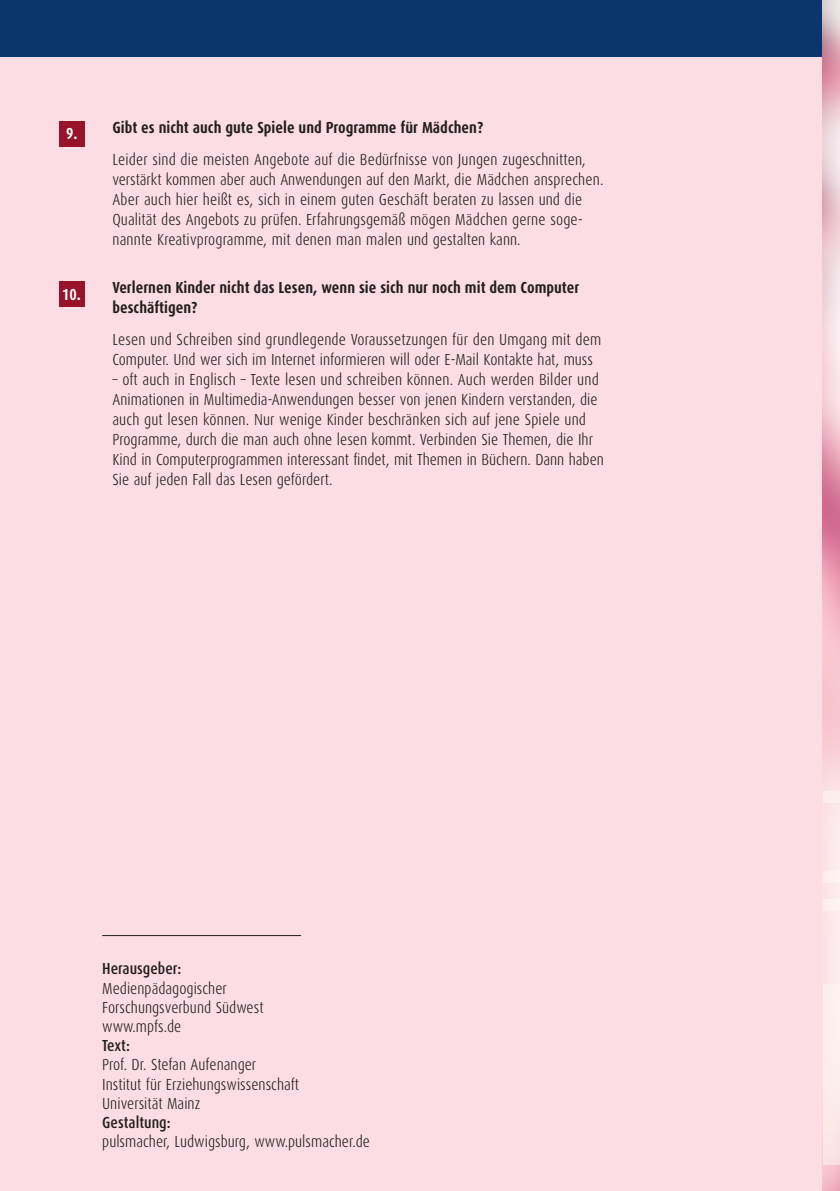
<style>
.page{position:relative;width:840px;height:1191px;background:#fff}
.page>*{position:absolute;margin:0;border:0;box-sizing:border-box;transform-origin:0 0}
.t1{font:300 16px/20px "Dax Condensed";color:#231f20}
.t2{font:700 16px/20px "Dax Condensed";color:#231f20}
.t3{font:500 16px "Dax Condensed";color:#231f20}
.t4{font:700 16px "Dax Condensed";color:#fff}
</style>
<div class="page">
<div style="left:0;top:0;width:839px;height:1191px;background:#fcdde3"></div>
<div style="left:0;top:0;width:822px;height:57px;background:#0a366d"></div>
<hr style="left:102px;top:935px;width:199px;height:1px;background:#231f20">
<img style="left:822px;top:0;width:17px;height:1191px">
<div style="left:822px;top:984px;width:17px;height:180px;background:#fcedec"></div>
<div style="left:822px;top:871px;width:17px;height:11px;background:#fdf0ef"></div>
<div style="left:822px;top:899px;width:17px;height:11px;background:#fdf0ef"></div>
<div style="left:822px;top:791px;width:17px;height:11px;background:#fcedec"></div>
<div style="left:59px;top:121px;width:25px;height:25px;background:#96132a"></div>
<div style="left:59px;top:282px;width:25px;height:25px;background:#96132a"></div>
<p class="t4" style="left:66px;top:124px;width:13px">9.</p>
<p class="t4" style="left:62px;top:286px;width:20px">10.</p>
<p class="t2" style="left:112px;top:118px;width:372px">Gibt es nicht auch gute Spiele und Programme für Mädchen?</p>
<p class="t1" style="left:112px;top:150px;width:492px">Leider sind die meisten Angebote auf die Bedürfnisse von Jungen zugeschnitten, verstärkt kommen aber auch Anwendungen auf den Markt, die Mädchen ansprechen.<br>Aber auch hier heißt es, sich in einem guten Geschäft beraten zu lassen und die Qualität des Angebots zu prüfen. Erfahrungsgemäß mögen Mädchen gerne soge&shy;nannte Kreativprogramme, mit denen man malen und gestalten kann.</p>
<p class="t2" style="left:112px;top:278px;width:468px">Verlernen Kinder nicht das Lesen, wenn sie sich nur noch mit dem Computer beschäftigen?</p>
<p class="t1" style="left:112px;top:330px;width:490px">Lesen und Schreiben sind grundlegende Voraussetzungen für den Umgang mit dem<br>Computer. Und wer sich im Internet informieren will oder E-Mail Kontakte hat, muss</p>
<p class="t1" style="left:112px;top:370px;width:492px">– oft auch in Englisch – Texte lesen und schreiben können. Auch werden Bilder und Animationen in Multimedia-Anwendungen besser von jenen Kindern verstanden, die auch gut lesen können. Nur wenige Kinder beschränken sich auf jene Spiele und Programme, durch die man auch ohne lesen kommt. Verbinden Sie Themen, die Ihr Kind in Computerprogrammen interessant findet, mit Themen in Büchern. Dann haben Sie auf jeden Fall das Lesen gefördert.</p>
<p class="t3" style="left:102px;top:959px;width:81px">Herausgeber:</p>
<p class="t1" style="left:102px;top:978px;width:126px">Medienpädagogischer</p>
<p class="t1" style="left:102px;top:997px;width:163px">Forschungsverbund Südwest</p>
<p class="t1" style="left:102px;top:1016px;width:81px">www.mpfs.de</p>
<p class="t3" style="left:102px;top:1036px;width:29px">Text:</p>
<p class="t1" style="left:102px;top:1055px;width:155px">Prof. Dr. Stefan Aufenanger</p>
<p class="t1" style="left:102px;top:1074px;width:198px">Institut für Erziehungswissenschaft</p>
<p class="t1" style="left:102px;top:1093px;width:99px">Universität Mainz</p>
<p class="t3" style="left:102px;top:1113px;width:70px">Gestaltung:</p>
<p class="t1" style="left:102px;top:1131px;width:269px">pulsmacher, Ludwigsburg, www.pulsmacher.de</p>
</div>
